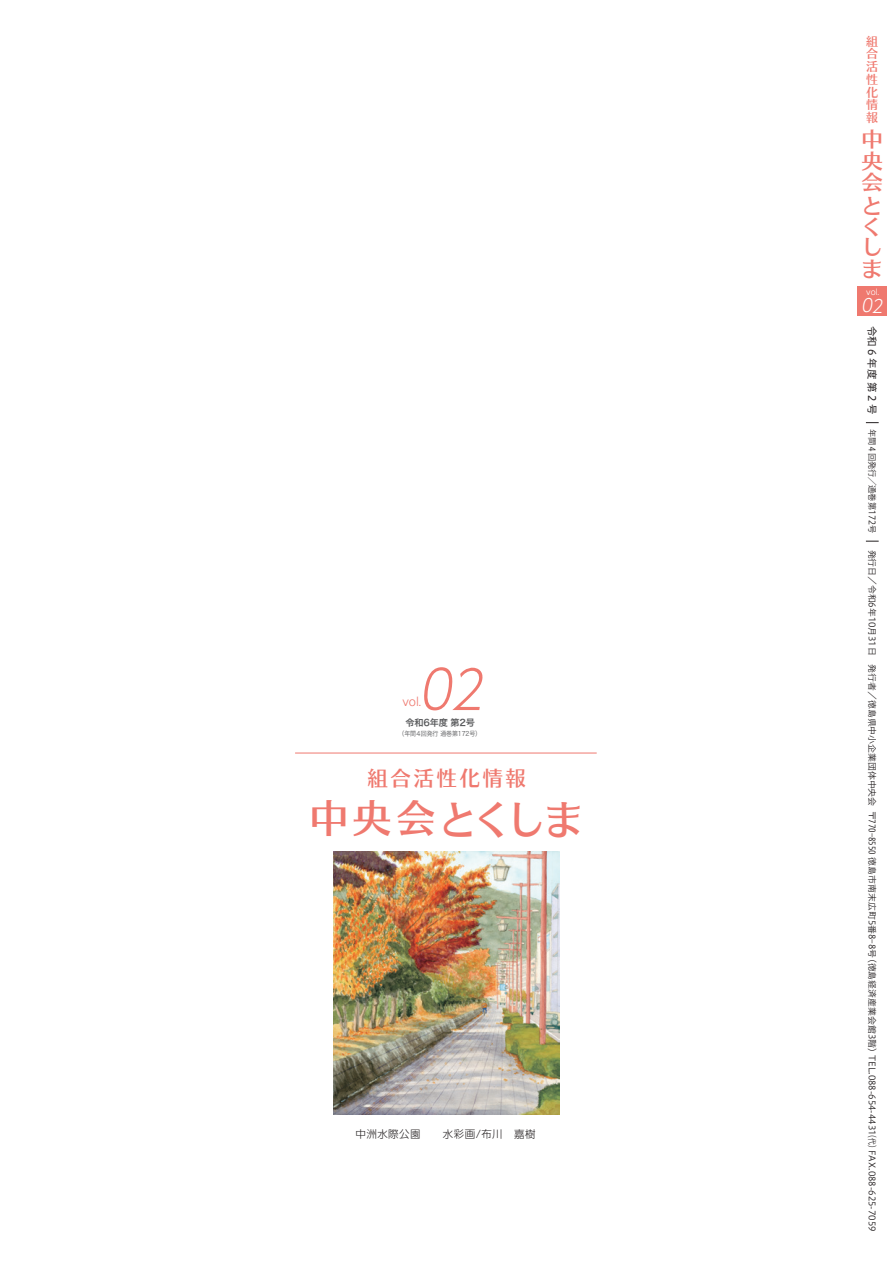
<style>
.page{position:relative;width:893px;height:1263px;background:#fff}
.page>*{position:absolute;margin:0;border:0;box-sizing:border-box;transform-origin:0 0}
.t1{font:italic 300 53.1px "UD Shin Go Pro";color:#ef796f;scale:.95 1}
.t2{font:39.75px "T Motoya Aporo W4 90 msp RKSJ H";color:#ef796f}
.t3{font:21px/20.9px "T Motoya Aporo W4 90 msp RKSJ H";color:#ef796f;scale:1.04 1}
.t4{font:20.7px/21.5px "T Motoya Aporo W4 90 msp RKSJ H";color:#ef796f;text-align:justify;scale:1.04 1}
.t5{font:20.55px "T Motoya Aporo W4 90 msp RKSJ H";letter-spacing:.12em;color:#ef796f}
.t6{font:italic 300 17.85px "UD Shin Go Pro";color:#fff;scale:.95 1}
.t7{font:300 12.9px "Univers";color:#ef796f}
.t8{font:12px/12.8px "T Motoya Aporo W4 90 msp RKSJ H";color:#ef796f;text-align:justify}
.t9{font:300 10.5px "UD Shin Go Pro";letter-spacing:.04em;color:#231f20}
.t10{font:10.5px "Hiragino UD Sans Std N W4";letter-spacing:.25em;color:#231f20}
.t11{font:9.15px "Hira Kaku Pro W6";letter-spacing:-.02em;color:#57585a}
.t12{font:9px "Hiragino UD Sans Std N W3";color:#231f20}
.t13{font:9px "Hiragino UD Sans Std N W3";color:#231f20;scale:.92 1}
.t14{font:300 9px "Univers";color:#fff}
.t15{font:6.45px "Hira Kaku Pro W3";letter-spacing:-.02em;color:#57585a;scale:.92 1}
.s1{font-size:39px}
</style>
<div class="page">
<hr style="left:295px;top:753px;width:302px;height:1px;background:#ef796f">
<svg style="left:866px;top:422px;width:13px;height:1px"></svg>
<svg style="left:866px;top:541px;width:13px;height:1px"></svg>
<div style="left:857px;top:286px;width:30px;height:30px;background:#ef796f"></div>
<img style="left:333px;top:851px;width:226px;height:264px">
<h1 class="t1" style="left:418px;top:647px;width:83px">02</h1>
<h3 class="t7" style="left:402px;top:693px;width:21px">vol.</h3>
<p class="t11" style="left:405px;top:714px;width:71px">令和6年度 第2号</p>
<p class="t15" style="left:398px;top:728px;width:92px">（年間４回発行 通巻第172号）</p>
<h3 class="t5" style="left:368px;top:768px;width:160px">組合活性化情報</h3>
<h2 class="t2" style="left:309px;top:800px;width:276px"><span class="s1">中央会</span>とくしま</h2>
<p class="t9" style="left:356px;top:1125px;width:181px">中洲水際公園　　水彩画/布川　嘉樹</p>
<h3 class="t8" style="left:866px;top:35px;width:13px">組合活性化情報</h3>
<h3 class="t4" style="left:861px;top:129px;width:21px">中央会</h3>
<h3 class="t3" style="left:861px;top:196px;width:20px">とくしま</h3>
<p class="t14" style="left:866px;top:287px;width:15px">vol.</p>
<h3 class="t6" style="left:861px;top:291px;width:29px">02</h3>
<p class="t10" style="left:880px;top:326px;width:91px;rotate:90deg">令和6年度 第2号</p>
<p class="t13" style="left:879px;top:429px;width:114px;rotate:90deg">年間４回発行╱通巻第172号</p>
<p class="t12" style="left:879px;top:549px;width:683px;rotate:90deg">発行日／令和6年10月31日　発行者／徳島県中小企業団体中央会 〒770-8550 徳島市南末広町5番8-8号（徳島経済産業会館3階）TEL.088-654-4431（代）FAX.088-625-7059</p>
</div>
